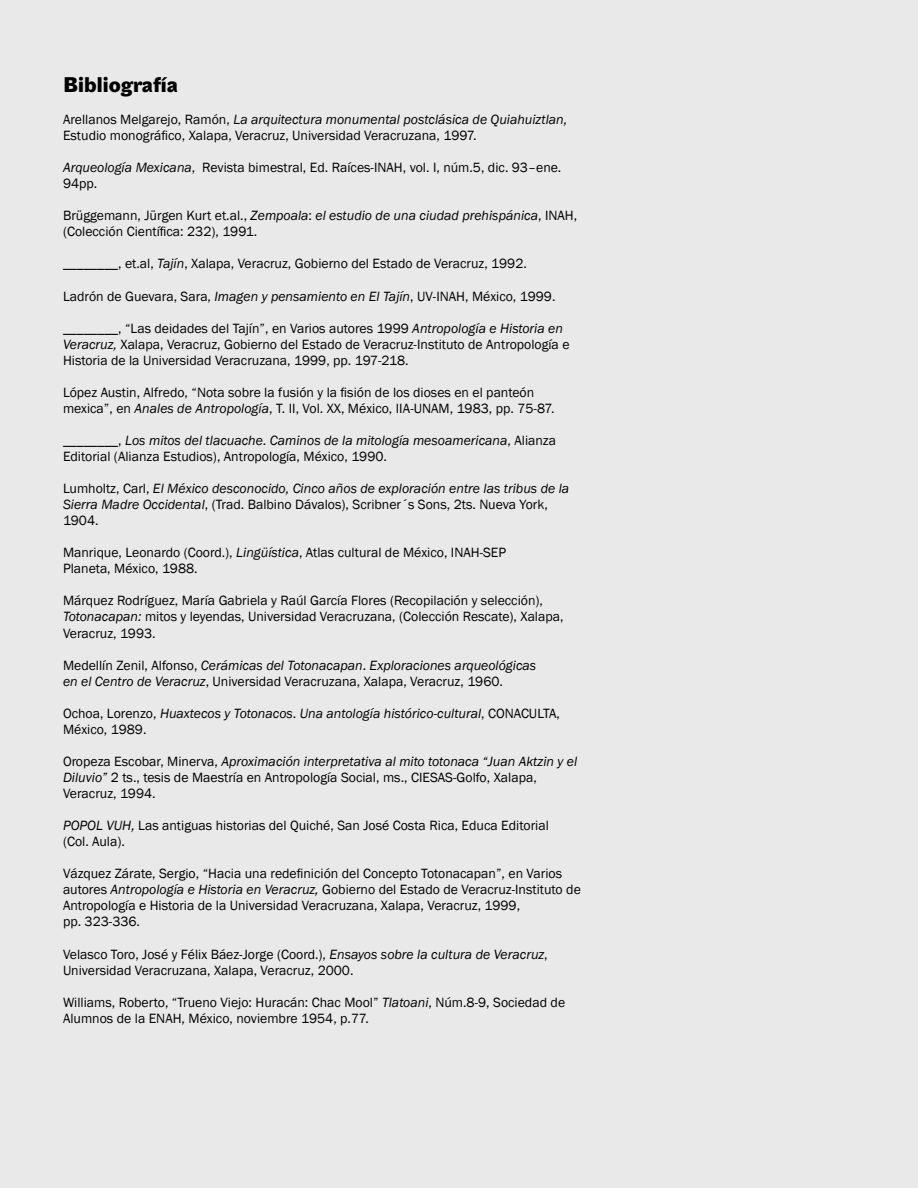
<style>
.page{position:relative;width:918px;height:1188px;background:#e9e9ea}
.page>*{position:absolute;margin:0;border:0;box-sizing:border-box;transform-origin:0 0}
.t1{font:21px "John Sans Black CE6";color:#000}
.t2{font:13.8px/16px "Franklin Gothic Book 2";color:#000}
.t3{font:italic 13.8px/16px "Franklin Gothic";color:#000}
.t4{font:13.8px/16px "Franklin Gothic";color:#000}
.s1{font-family:"Franklin Gothic Book 2"}
.s2{font-style:italic}
.s3{font-family:"Franklin Gothic";font-style:italic}
.s4{font-family:"Franklin Gothic Book 2";font-style:normal}
.s5{font-style:normal}
</style>
<div class="page">
<h1 class="t1" style="left:63px;top:72px;width:116px">Bibliografía</h1>
<p class="t4" style="left:63px;top:112px;width:506px"><span class="s1">Arellanos Melgarejo, Ramón,</span> <span class="s2">La arquitectura monumental postclásica de Quiahuiztlan,<br></span>Estudio monográfico, Xalapa, Veracruz, Universidad Veracruzana, 1997.</p>
<p class="t2" style="left:63px;top:160px;width:500px"><span class="s3">Arqueología Mexicana</span>, Revista bimestral, Ed. Raíces-INAH, vol. I, núm.5, dic. 93–ene.<br>94pp.</p>
<p class="t3" style="left:63px;top:208px;width:516px"><span class="s4">Brüggemann, Jürgen Kurt et.al.,</span> Zempoala<span class="s5">:</span> el estudio de una ciudad prehispánica<span class="s4">, INAH, </span><span class="s5">(Colección Científica: 232), 1991.</span></p>
<p class="t2" style="left:63px;top:256px;width:465px">________, et.al, <span class="s3">Tajín</span>, Xalapa, Veracruz, Gobierno del Estado de Veracruz, 1992.</p>
<p class="t2" style="left:63px;top:288px;width:494px">Ladrón de Guevara, Sara, <span class="s3">Imagen y pensamiento en El Tajín</span>, UV-INAH, México, 1999.</p>
<p class="t2" style="left:63px;top:320px;width:508px">________, “Las deidades del Tajín”, en Varios autores 1999 <span class="s3">Antropología e Historia en<br>Veracruz,</span> Xalapa, Veracruz, Gobierno del Estado de Veracruz-Instituto de Antropología e<br>Historia de la Universidad Veracruzana, 1999, pp. 197-218.</p>
<p class="t4" style="left:63px;top:384px;width:473px">López Austin, Alfredo, “Nota sobre la fusión y la fisión de los dioses en el panteón</p>
<p class="t2" style="left:63px;top:401px;width:493px">mexica”, en <span class="s3">Anales de Antropología</span>, T. II, Vol. XX, México, IIA-UNAM, 1983, pp. 75-87.</p>
<p class="t3" style="left:63px;top:433px;width:495px"><span class="s4">________,</span> Los mitos del tlacuache<span class="s4">.</span> Caminos de la mitología mesoamericana<span class="s4">, Alianza</span></p>
<p class="t2" style="left:63px;top:449px;width:325px">Editorial (Alianza Estudios), Antropología, México, 1990.</p>
<p class="t3" style="left:63px;top:481px;width:508px"><span class="s4">Lumholtz, Carl,</span> El México desconocido, Cinco años de exploración entre las tribus de la</p>
<p class="t2" style="left:63px;top:497px;width:486px"><span class="s3">Sierra Madre Occidental</span>, (Trad. Balbino Dávalos), Scribner´s Sons, 2ts. Nueva York,<br>1904.</p>
<p class="t2" style="left:63px;top:545px;width:445px">Manrique, Leonardo (Coord.), <span class="s3">Lingüística</span>, Atlas cultural de México, INAH-SEP<br>Planeta, México, 1988.</p>
<p class="t2" style="left:63px;top:593px;width:502px">Márquez Rodríguez, María Gabriela y Raúl García Flores (Recopilación y selección),<br><span class="s3">Totonacapan:</span> mitos y leyendas, Universidad Veracruzana, (Colección Rescate), Xalapa,<br>Veracruz, 1993.</p>
<p class="t3" style="left:63px;top:657px;width:475px"><span class="s4">Medellín Zenil, Alfonso,</span> Cerámicas del Totonacapan<span class="s4">.</span> Exploraciones arqueológicas</p>
<p class="t2" style="left:63px;top:673px;width:441px"><span class="s3">en el Centro de Veracruz</span>, Universidad Veracruzana, Xalapa, Veracruz, 1960.</p>
<p class="t3" style="left:63px;top:705px;width:499px"><span class="s4">Ochoa, Lorenzo,</span> Huaxtecos y Totonacos<span class="s4">.</span> Una antología histórico-cultural<span class="s4">, CONACULTA,</span></p>
<p class="t2" style="left:63px;top:722px;width:85px">México, 1989.</p>
<p class="t3" style="left:63px;top:754px;width:516px"><span class="s4">Oropeza Escobar, Minerva,</span> Aproximación interpretativa al mito totonaca “Juan Aktzin y el</p>
<p class="t2" style="left:63px;top:770px;width:475px"><span class="s3">Diluvio”</span> 2 ts., tesis de Maestría en Antropología Social, ms., CIESAS-Golfo, Xalapa,<br>Veracruz, 1994.</p>
<p class="t4" style="left:63px;top:818px;width:487px"><span class="s2">POPOL VUH,</span> Las antiguas historias del Quiché, San José Costa Rica, Educa Editorial</p>
<p class="t2" style="left:63px;top:834px;width:63px">(Col. Aula).</p>
<p class="t4" style="left:63px;top:866px;width:501px">Vázquez Zárate, Sergio, “Hacia una redefinición del Concepto Totonacapan”, en Varios</p>
<p class="t2" style="left:63px;top:882px;width:519px">autores <span class="s3">Antropología e Historia en Veracruz,</span> Gobierno del Estado de Veracruz-Instituto de<br>Antropología e Historia de la Universidad Veracruzana, Xalapa, Veracruz, 1999,<br>pp. 323-336.</p>
<p class="t2" style="left:63px;top:946px;width:486px">Velasco Toro, José y Félix Báez-Jorge (Coord.), <span class="s3">Ensayos sobre la cultura de Veracruz</span>,<br>Universidad Veracruzana, Xalapa, Veracruz, 2000.</p>
<p class="t4" style="left:63px;top:994px;width:504px">Williams, Roberto, “Trueno Viejo: Huracán: Chac Mool” <span class="s2">Tlatoani</span><span class="s1">, Núm.8-9, Sociedad de</span></p>
<p class="t2" style="left:63px;top:1010px;width:307px">Alumnos de la ENAH, México, noviembre 1954, p.77.</p>
</div>
